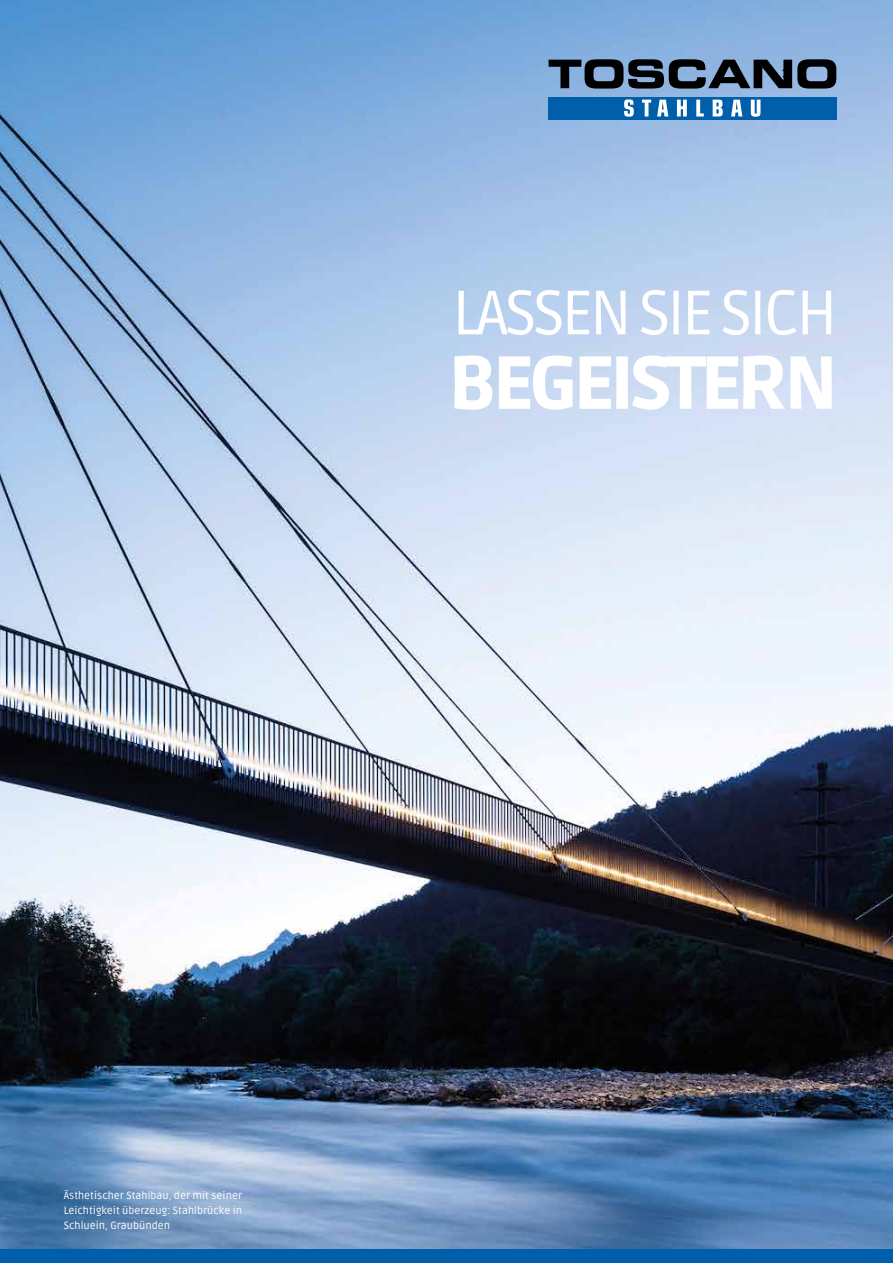
<style>
.page{position:relative;width:893px;height:1263px;background:#fff}
.page>*{position:absolute;margin:0;border:0;box-sizing:border-box;transform-origin:0 0}
.t1{font:900 74.55px "Ruda";letter-spacing:-.06em;color:#fff}
.t2{font:62.7px "Ruda";letter-spacing:-.06em;color:#fff}
.t3{font:12px "Ruda";color:#000}
.t4{font:10.5px/15px "Ruda";color:#fff;text-align:justify}
</style>
<div class="page">
<img style="left:0;top:0;width:893px;height:1249px">
<svg style="left:549px;top:59px;width:287px;height:30px"></svg>
<div style="left:549px;top:97px;width:287px;height:22px;background:#005faa"></div>
<svg style="left:624px;top:99px;width:10px;height:18px"></svg>
<svg style="left:642px;top:100px;width:9px;height:16px"></svg>
<svg style="left:657px;top:100px;width:11px;height:16px"></svg>
<svg style="left:677px;top:100px;width:10px;height:16px"></svg>
<svg style="left:696px;top:100px;width:8px;height:16px"></svg>
<svg style="left:713px;top:100px;width:10px;height:16px"></svg>
<svg style="left:731px;top:100px;width:11px;height:16px"></svg>
<svg style="left:751px;top:100px;width:9px;height:17px"></svg>
<div style="left:0;top:1249px;width:893px;height:14px;background:#005faa"></div>
<p class="t3" style="left:782px;top:66px;width:8px">1</p>
<h2 class="t2" style="left:452px;top:279px;width:387px">LASSEN SIE SICH</h2>
<h1 class="t1" style="left:448px;top:340px;width:391px">BEGEISTERN</h1>
<p class="t4" style="left:64px;top:1188px;width:180px">Ästhetischer Stahlbau, der mit seiner Leichtigkeit überzeug: Stahlbrücke in Schluein, Graubünden</p>
</div>
